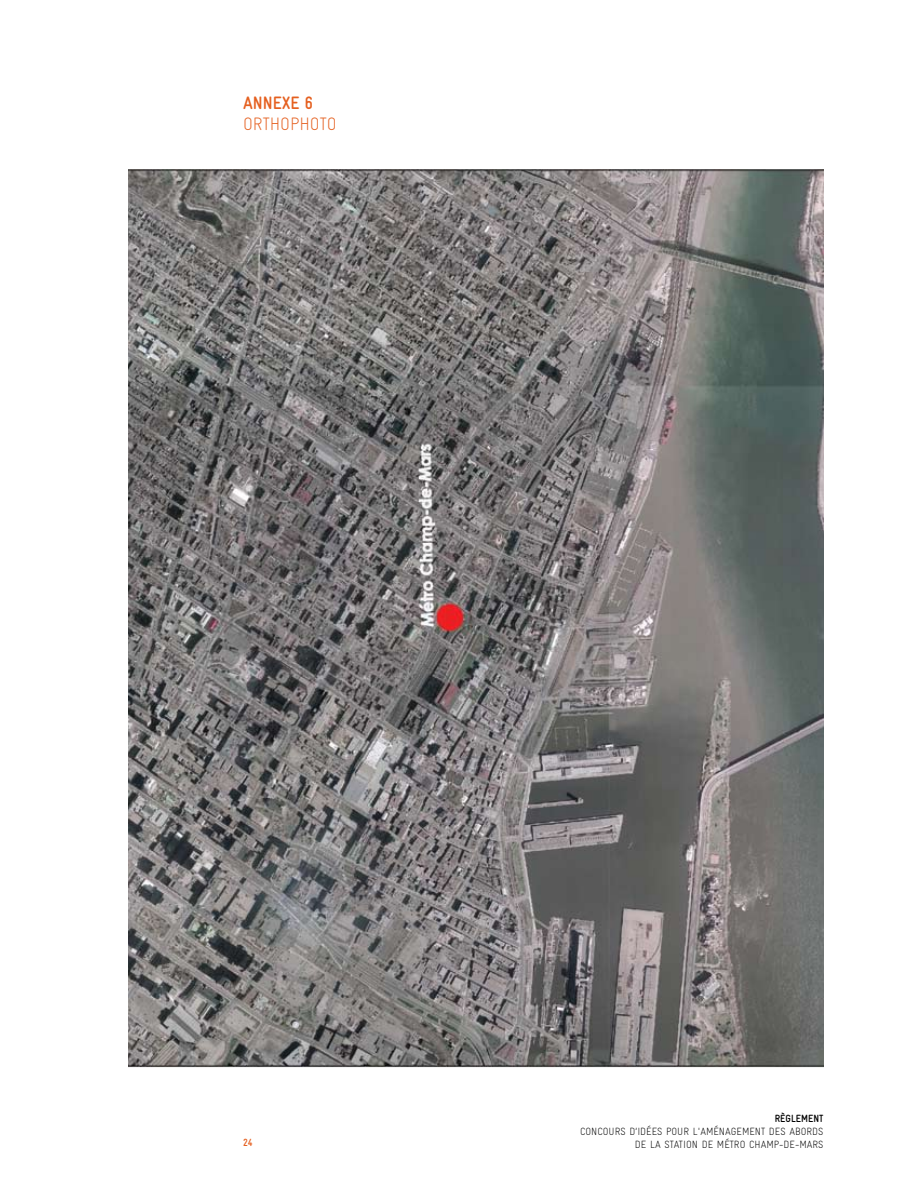
<style>
.page{position:relative;width:918px;height:1188px;background:#fff}
.page>*{position:absolute;margin:0;border:0;box-sizing:border-box;transform-origin:0 0}
.t1{font:300 condensed 18px "Gravur";color:#e56020}
.t2{font:700 condensed 18px "Gravur";color:#e56020}
.t3{font:300 condensed 10.5px/12.6px "Gravur";color:#000;text-align:right}
.t4{font:700 condensed 10.5px "Gravur";color:#000}
.t5{font:700 condensed 10.5px "Gravur";color:#e56020}
</style>
<div class="page">
<img style="left:128px;top:170px;width:696px;height:898px">
<h1 class="t2" style="left:243px;top:92px;width:20px">ANNEXE</h1>
<h1 class="t2" style="left:305px;top:92px;width:10px">6</h1>
<h1 class="t1" style="left:243px;top:113px;width:95px">O RTHOPHOTO</h1>
<p class="t5" style="left:243px;top:1137px;width:11px">24</p>
<p class="t4" style="left:775px;top:1113px;width:50px">RÈGLEMENT</p>
<p class="t3" style="left:580px;top:1125px;width:245px">CONCOURS D’IDÉES POUR L'AMÉNAGEMENT DES ABORDS<br>DE LA STATION DE MÉTRO CHAMP-DE-MARS</p>
</div>
